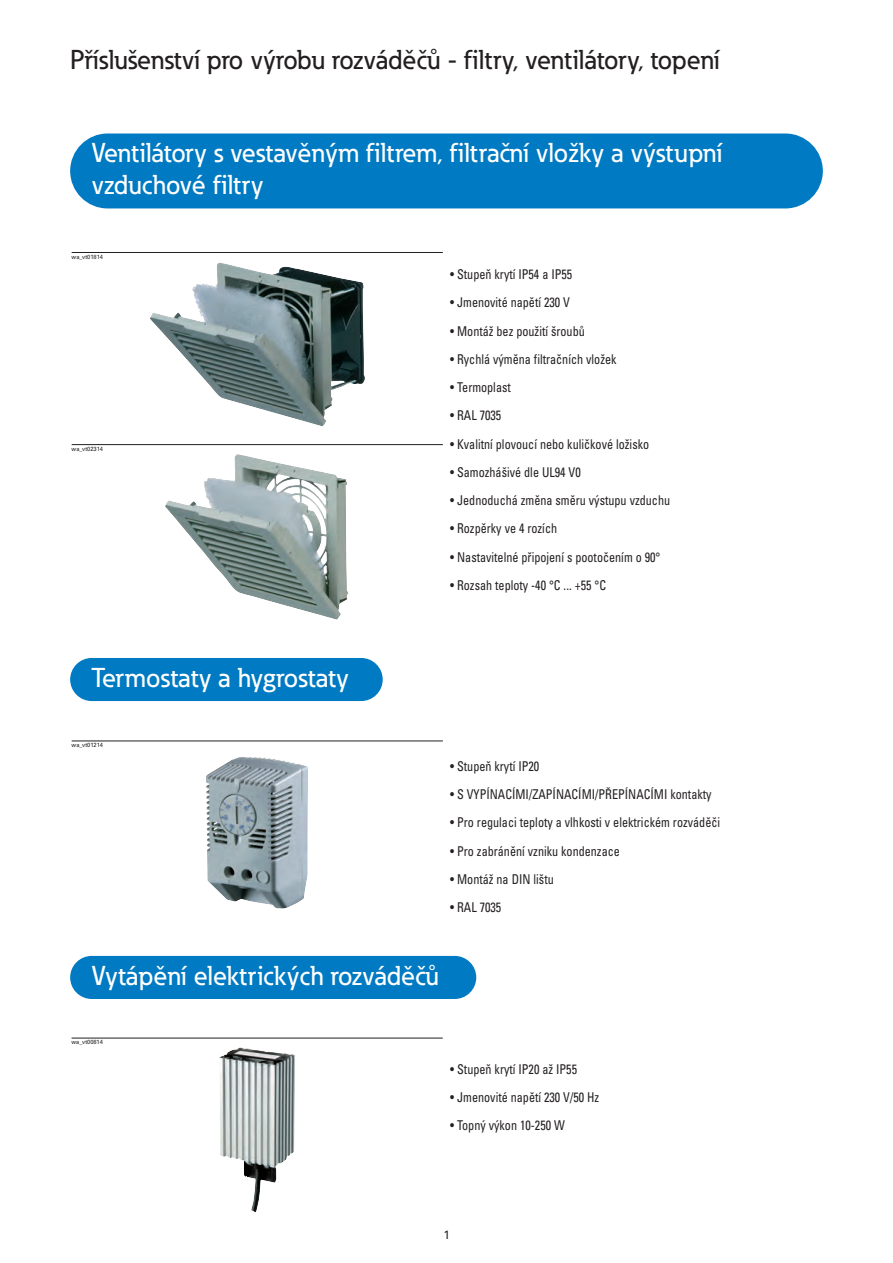
<style>
.page{position:relative;width:893px;height:1263px;background:#fff}
.page>*{position:absolute;margin:0;border:0;box-sizing:border-box;transform-origin:0 0}
.t1{font:500 27px/32.4px "Eaton";color:#fff}
.t2{font:500 27px "Eaton";color:#231f20}
.t3{font:condensed 13.5px "Univers CE";color:#231f20;scale:.9 1}
.t4{font:12px "Univers CE";color:#231f20;scale:.94 1}
.t5{font:6px "Univers CE";color:#231f20;scale:.94 1}
</style>
<div class="page">
<div style="left:70px;top:133px;width:753px;height:75px;background:#007ac2;border-radius:37px"></div>
<img style="left:150px;top:262px;width:215px;height:164px">
<hr style="left:72px;top:252px;width:371px;height:1px;background:#231f20">
<img style="left:165px;top:454px;width:183px;height:166px">
<hr style="left:72px;top:444px;width:371px;height:1px;background:#231f20">
<div style="left:70px;top:658px;width:313px;height:43px;background:#007ac2;border-radius:22px"></div>
<img style="left:206px;top:757px;width:102px;height:151px">
<hr style="left:72px;top:741px;width:371px;height:1px;background:#231f20">
<div style="left:70px;top:956px;width:406px;height:43px;background:#007ac2;border-radius:22px"></div>
<img style="left:219px;top:1047px;width:76px;height:165px">
<hr style="left:72px;top:1038px;width:371px;height:1px;background:#231f20">
<h1 class="t2" style="left:70px;top:50px;width:651px">Příslušenství pro výrobu rozváděčů - filtry, ventilátory, topení</h1>
<h1 class="t1" style="left:91px;top:139px;width:632px">Ventilátory s vestavěným filtrem, filtrační vložky a výstupní vzduchové filtry</h1>
<p class="t5" style="left:72px;top:255px;width:35px">wa_vt01814</p>
<p class="t5" style="left:72px;top:447px;width:35px">wa_vt02314</p>
<p class="t3" style="left:450px;top:269px;width:137px">• Stupeň krytí IP54 a IP55</p>
<p class="t3" style="left:450px;top:298px;width:135px">• Jmenovité napětí 230 V</p>
<p class="t3" style="left:450px;top:326px;width:151px">• Montáž bez použití šroubů</p>
<p class="t3" style="left:450px;top:354px;width:186px">• Rychlá výměna filtračních vložek</p>
<p class="t3" style="left:450px;top:382px;width:69px">• Termoplast</p>
<p class="t3" style="left:450px;top:411px;width:58px">• RAL 7035</p>
<p class="t3" style="left:450px;top:439px;width:223px">• Kvalitní plovoucí nebo kuličkové ložisko</p>
<p class="t3" style="left:450px;top:467px;width:147px">• Samozhášivé dle UL94 V0</p>
<p class="t3" style="left:450px;top:495px;width:246px">• Jednoduchá změna směru výstupu vzduchu</p>
<p class="t3" style="left:450px;top:524px;width:120px">• Rozpěrky ve 4 rozích</p>
<p class="t3" style="left:450px;top:552px;width:235px">• Nastavitelné připojení s pootočením o 90°</p>
<p class="t3" style="left:450px;top:580px;width:175px">• Rozsah teploty -40 °C ... +55 °C</p>
<h1 class="t1" style="left:91px;top:664px;width:259px">Termostaty a hygrostaty</h1>
<p class="t5" style="left:72px;top:743px;width:35px">wa_vt01214</p>
<p class="t3" style="left:450px;top:761px;width:101px">• Stupeň krytí IP20</p>
<p class="t3" style="left:450px;top:789px;width:292px">• S VYPÍNACÍMI/ZAPÍNACÍMI/PŘEPÍNACÍMI kontakty</p>
<p class="t3" style="left:450px;top:818px;width:302px">• Pro regulaci teploty a vlhkosti v elektrickém rozváděči</p>
<p class="t3" style="left:450px;top:846px;width:190px">• Pro zabránění vzniku kondenzace</p>
<p class="t3" style="left:450px;top:874px;width:117px">• Montáž na DIN lištu</p>
<p class="t3" style="left:450px;top:902px;width:58px">• RAL 7035</p>
<h1 class="t1" style="left:91px;top:962px;width:349px">Vytápění elektrických rozváděčů</h1>
<p class="t5" style="left:72px;top:1040px;width:35px">wa_vt00814</p>
<p class="t3" style="left:450px;top:1064px;width:142px">• Stupeň krytí IP20 až IP55</p>
<p class="t3" style="left:450px;top:1092px;width:167px">• Jmenovité napětí 230 V/50 Hz</p>
<p class="t3" style="left:450px;top:1121px;width:129px">• Topný výkon 10-250 W</p>
<p class="t4" style="left:443px;top:1230px;width:8px">1</p>
</div>
